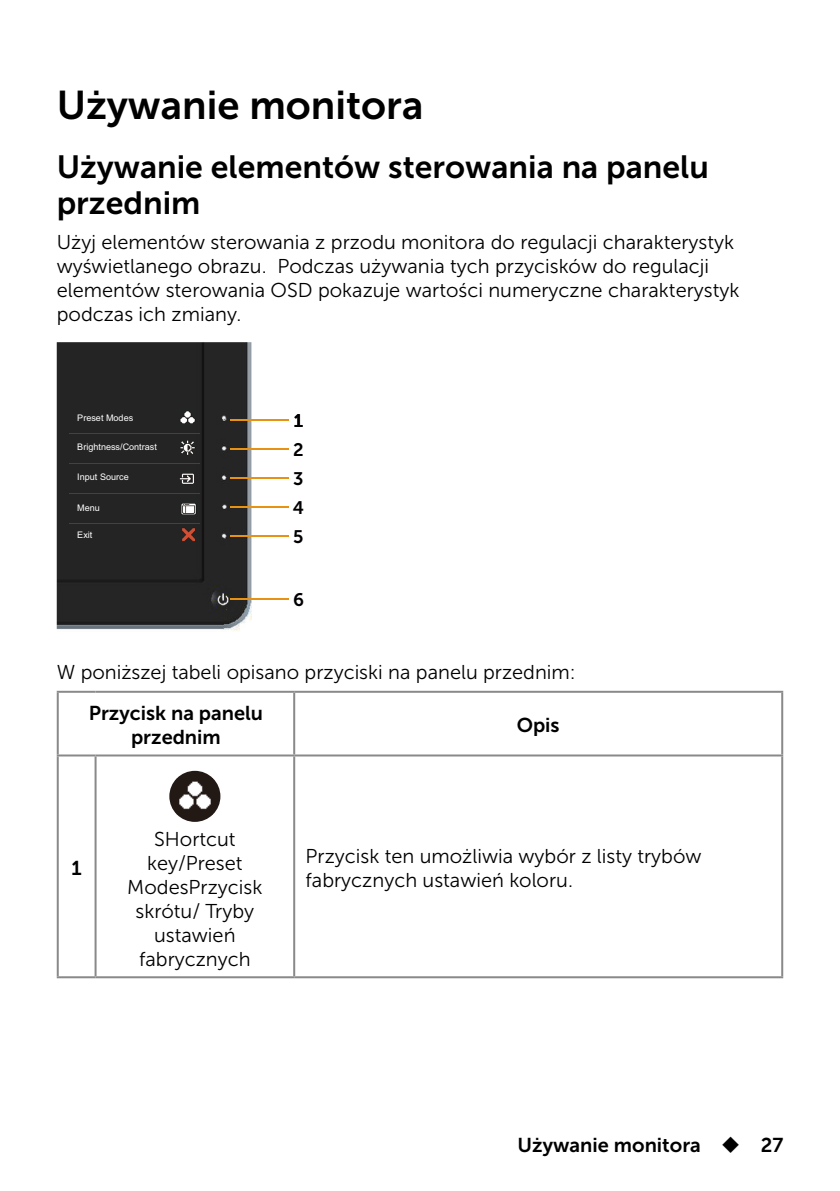
<style>
.page{position:relative;width:840px;height:1191px;background:#fff}
.page>*{position:absolute;margin:0;border:0;box-sizing:border-box;transform-origin:0 0}
.Head1{font:40px "Museo Sans For Dell 700";color:#000}
.Head2{font:32px/36px "Museo Sans For Dell 700";color:#000}
.Paragraph{font:20px/24px "Museo Sans For Dell 300";color:#000}
.table_paragraph{font:20px/24px "Museo Sans For Dell 300";color:#000;text-align:center}
.table_paragraph-2{font:20px/24px "Museo Sans For Dell 700";color:#000;text-align:center}
.t1{font:18.2px/29px "Museo Sans For Dell 700";color:#000;text-align:justify}
.t2{font:9px "Arial";color:#fff}
</style>
<div class="page">
<img style="left:57px;top:342px;width:195px;height:289px">
<hr style="left:70px;top:434px;width:130px;height:1px;background:#4a3f3b">
<hr style="left:70px;top:464px;width:130px;height:1px;background:#4a3f3b">
<hr style="left:70px;top:494px;width:130px;height:1px;background:#4a3f3b">
<hr style="left:70px;top:524px;width:130px;height:1px;background:#4a3f3b">
<hr style="left:231px;top:419px;width:58px;height:2px;background:#e89213">
<hr style="left:231px;top:448px;width:58px;height:2px;background:#e89213">
<hr style="left:231px;top:477px;width:58px;height:2px;background:#e89213">
<hr style="left:231px;top:506px;width:58px;height:2px;background:#e89213">
<hr style="left:231px;top:535px;width:58px;height:2px;background:#e89213">
<hr style="left:231px;top:598px;width:58px;height:2px;background:#e89213">
<img style="left:179px;top:471px;width:16px;height:15px">
<img style="left:180px;top:526px;width:16px;height:16px">
<img style="left:180px;top:501px;width:16px;height:15px">
<img style="left:179px;top:440px;width:16px;height:16px">
<img style="left:179px;top:410px;width:16px;height:16px">
<hr style="left:57px;top:691px;width:38px;height:2px;background:#898989">
<hr style="left:57px;top:693px;width:2px;height:61px;background:#898989">
<hr style="left:95px;top:691px;width:199px;height:2px;background:#898989">
<hr style="left:294px;top:691px;width:488px;height:2px;background:#898989">
<hr style="left:293px;top:693px;width:2px;height:61px;background:#898989">
<hr style="left:780px;top:693px;width:2px;height:61px;background:#898989">
<hr style="left:57px;top:754px;width:38px;height:2px;background:#898989">
<hr style="left:57px;top:756px;width:2px;height:220px;background:#898989">
<hr style="left:95px;top:754px;width:199px;height:2px;background:#898989">
<hr style="left:94px;top:756px;width:2px;height:220px;background:#898989">
<hr style="left:294px;top:754px;width:488px;height:2px;background:#898989">
<hr style="left:293px;top:756px;width:2px;height:220px;background:#898989">
<hr style="left:780px;top:756px;width:2px;height:220px;background:#898989">
<hr style="left:57px;top:976px;width:38px;height:2px;background:#898989">
<hr style="left:95px;top:976px;width:199px;height:2px;background:#898989">
<hr style="left:294px;top:976px;width:488px;height:2px;background:#898989">
<div style="left:169px;top:771px;width:51px;height:51px;background:#221814;border-radius:50%"></div>
<img style="left:179px;top:781px;width:32px;height:29px">
<p class="Head1" style="left:57px;top:83px;width:368px">Używanie monitora</p>
<p class="Head2" style="left:57px;top:149px;width:653px">Używanie elementów sterowania na panelu przednim</p>
<p class="Paragraph" style="left:57px;top:230px;width:683px">Użyj elementów sterowania z przodu monitora do regulacji charakterystyk wyświetlanego obrazu. Podczas używania tych przycisków do regulacji elementów sterowania OSD pokazuje wartości numeryczne charakterystyk podczas ich zmiany.</p>
<p class="t2" style="left:77px;top:412px;width:57px">Preset Modes</p>
<p class="t2" style="left:77px;top:441px;width:81px">Brightness/Contrast</p>
<p class="t2" style="left:77px;top:471px;width:53px">Input Source</p>
<p class="t2" style="left:77px;top:502px;width:24px">Menu</p>
<p class="t2" style="left:77px;top:529px;width:17px">Exit</p>
<p class="t1" style="left:292px;top:406px;width:13px">1<br>2<br>3<br>4<br>5</p>
<p class="t1" style="left:293px;top:585px;width:12px">6</p>
<p class="Paragraph" style="left:57px;top:660px;width:520px">W poniższej tabeli opisano przyciski na panelu przednim:</p>
<p class="table_paragraph-2" style="left:89px;top:701px;width:176px">Przycisk na panelu przednim</p>
<p class="table_paragraph-2" style="left:516px;top:713px;width:44px">Opis</p>
<p class="table_paragraph-2" style="left:71px;top:856px;width:12px">1</p>
<p class="table_paragraph" style="left:127px;top:827px;width:136px">SHortcut key/Preset<br>ModesPrzycisk skrótu/ Tryby ustawień fabrycznych</p>
<p class="table_paragraph" style="left:305px;top:844px;width:397px;text-align:left">Przycisk ten umożliwia wybór z listy trybów fabrycznych ustawień koloru.</p>
<p class="table_paragraph-2" style="left:517px;top:1132px;width:267px">Używanie monitora ◆ 27</p>
</div>
